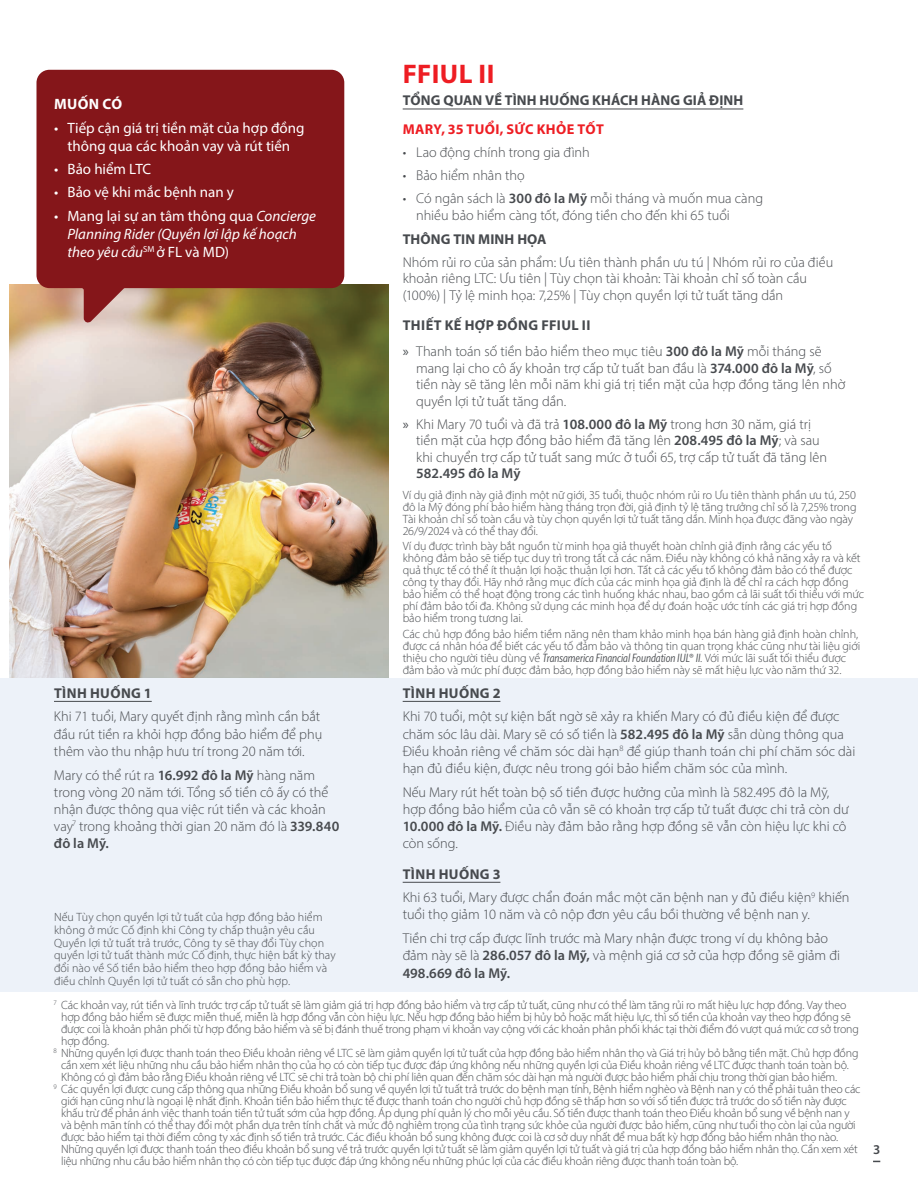
<style>
.page{position:relative;width:918px;height:1188px;background:#fff}
.page>*{position:absolute;margin:0;border:0;box-sizing:border-box;transform-origin:0 0}
.t1{font:700 27px "Myriad Pro";letter-spacing:.02em;color:#ee1d23}
.t2{font:15px/18px "Myriad Pro";color:#fff;text-align:center}
.t3{font:italic 15px/18px "Myriad Pro";color:#fff}
.t4{font:700 15px "Myriad Pro";letter-spacing:.025em;color:#fff}
.t5{font:300 14.25px/17.1px "Myriad Pro";letter-spacing:-.005em;color:#474a4e}
.t6{font:300 14.25px/26.2px "Myriad Pro";color:#464b4e}
.t7{font:700 14.25px "Myriad Pro";letter-spacing:.01em;color:#474a4e}
.t8{font:700 14.25px "Myriad Pro";letter-spacing:.02em;color:#ee1d23}
.t9{font:700 14.25px "Myriad Pro";letter-spacing:.03em;color:#474a4e}
.t10{font:600 14.25px "Myriad Pro";color:#474a4e}
.t11{font:600 13.5px "Myriad Pro";color:#474a4e}
.t12{font:300 12px/12px "Myriad Pro";letter-spacing:-.01em;color:#474a4e}
.s1{font-style:normal}
.s2{font-weight:600}
.s3{font-weight:700;color:#474a4e}
.s4{font-weight:400}
.s5{font-weight:600;color:#474a4e}
.s6{color:#474a4e}
.s7{font-family:"Whitney Condensed";font-weight:400;font-style:italic}
.s8{font-weight:700}
</style>
<div class="page">
<img style="left:10px;top:285px;width:379px;height:393px">
<hr style="left:403px;top:109px;width:340px;height:1px;background:#474a4e">
<svg style="left:37px;top:70px;width:307px;height:253px;background:#892522"></svg>
<div style="left:0;top:678px;width:918px;height:313px;background:#edf2f9"></div>
<hr style="left:54px;top:701px;width:98px;height:1px;background:#474a4e">
<hr style="left:403px;top:701px;width:97px;height:1px;background:#474a4e">
<hr style="left:403px;top:882px;width:97px;height:1px;background:#474a4e">
<p class="t4" style="left:54px;top:94px;width:70px">MUỐN CÓ</p>
<p class="t2" style="left:54px;top:118px;width:252px">• Tiếp cận giá trị tiền mặt của hợp đồng thông qua các khoản vay và rút tiền</p>
<p class="t2" style="left:54px;top:160px;width:99px">• Bảo hiểm LTC</p>
<p class="t2" style="left:54px;top:183px;width:181px">• Bảo vệ khi mắc bệnh nan y</p>
<p class="t3" style="left:68px;top:206px;width:250px;text-indent:-14px"><span class="s1">• Mang lại sự an tâm thông qua</span> Concierge<br>Planning Rider (Quyền lợi lập kế hoạch theo yêu cầu<sup>SM</sup> <span class="s1">ở FL và MD)</span></p>
<p class="t9" style="left:54px;top:684px;width:99px">TÌNH HUỐNG 1</p>
<p class="t5" style="left:54px;top:708px;width:270px">Khi 71 tuổi, Mary quyết định rằng mình cần bắt đầu rút tiền ra khỏi hợp đồng bảo hiểm để phụ thêm vào thu nhập hưu trí trong 20 năm tới.</p>
<p class="t5" style="left:54px;top:766px;width:287px">Mary có thể rút ra <span class="s2">16.992 đô la Mỹ</span> hàng năm trong vòng 20 năm tới. Tổng số tiền cô ấy có thể nhận được thông qua việc rút tiền và các khoản vay<sup>7</sup> trong khoảng thời gian 20 năm đó là <span class="s2">339.840 đô la Mỹ.</span></p>
<p class="t12" style="left:54px;top:911px;width:283px;line-height:12.8px">Nếu Tùy chọn quyền lợi tử tuất của hợp đồng bảo hiểm không ở mức Cố định khi Công ty chấp thuận yêu cầu Quyền lợi tử tuất trả trước, Công ty sẽ thay đổi Tùy chọn quyền lợi tử tuất thành mức Cố định, thực hiện bất kỳ thay đổi nào về Số tiền bảo hiểm theo hợp đồng bảo hiểm và điều chỉnh Quyền lợi tử tuất có sẵn cho phù hợp.</p>
<h1 class="t1" style="left:403px;top:57px;width:93px">FFIUL II</h1>
<p class="t7" style="left:403px;top:91px;width:342px">TỔNG QUAN VỀ TÌNH HUỐNG KHÁCH HÀNG GIẢ ĐỊNH</p>
<p class="t8" style="left:403px;top:120px;width:203px">MARY, 35 TUỔI, SỨC KHỎE TỐT</p>
<p class="t5" style="left:403px;top:144px;width:189px">• Lao động chính trong gia đình</p>
<p class="t5" style="left:403px;top:167px;width:124px">• Bảo hiểm nhân thọ</p>
<p class="t5" style="left:416px;top:190px;width:348px;line-height:16.5px;text-indent:-13px">• Có ngân sách là <span class="s2">300 đô la Mỹ</span> mỗi tháng và muốn mua càng nhiều bảo hiểm càng tốt, đóng tiền cho đến khi 65 tuổi</p>
<p class="t7" style="left:403px;top:229px;width:145px">THÔNG TIN MINH HỌA</p>
<p class="t5" style="left:403px;top:254px;width:432px;line-height:16.5px">Nhóm rủi ro của sản phẩm: Ưu tiên thành phần ưu tú | Nhóm rủi ro của điều khoản riêng LTC: Ưu tiên | Tùy chọn tài khoản: Tài khoản chỉ số toàn cầu (100%) | Tỷ lệ minh họa: 7,25% | Tùy chọn quyền lợi tử tuất tăng dần</p>
<p class="t6" style="left:403px;top:312px;width:421px"><span class="s3">THIẾT KẾ HỢP ĐỒNG FFIUL II<br></span><span class="s4">»</span> Thanh toán số tiền bảo hiểm theo mục tiêu <span class="s5">300 đô la Mỹ</span> <span class="s6">mỗi tháng sẽ</span></p>
<p class="t5" style="left:416px;top:359px;width:431px;line-height:16.5px">mang lại cho cô ấy khoản trợ cấp tử tuất ban đầu là <span class="s2">374.000 đô la Mỹ</span>, số tiền này sẽ tăng lên mỗi năm khi giá trị tiền mặt của hợp đồng tăng lên nhờ quyền lợi tử tuất tăng dần.</p>
<p class="t5" style="left:416px;top:416px;width:412px;line-height:16.5px;text-indent:-13px"><span class="s4">»</span> Khi Mary 70 tuổi và đã trả <span class="s2">108.000 đô la Mỹ</span> trong hơn 30 năm, giá trị tiền mặt của hợp đồng bảo hiểm đã tăng lên <span class="s2">208.495 đô la Mỹ</span>; và sau khi chuyển trợ cấp tử tuất sang mức ở tuổi 65, trợ cấp tử tuất đã tăng lên</p>
<p class="t10" style="left:416px;top:464px;width:106px">582.495 đô la Mỹ</p>
<p class="t12" style="left:403px;top:489px;width:455px">Ví dụ giả định này giả định một nữ giới, 35 tuổi, thuộc nhóm rủi ro Ưu tiên thành phần ưu tú, 250 đô la Mỹ đóng phí bảo hiểm hàng tháng trọn đời, giả định tỷ lệ tăng trưởng chỉ số là 7,25% trong Tài khoản chỉ số toàn cầu và tùy chọn quyền lợi tử tuất tăng dần. Minh họa được đăng vào ngày 26/9/2024 và có thể thay đổi.</p>
<p class="t12" style="left:403px;top:540px;width:463px">Ví dụ được trình bày bắt nguồn từ minh họa giả thuyết hoàn chỉnh giả định rằng các yếu tố không đảm bảo sẽ tiếp tục duy trì trong tất cả các năm. Điều này không có khả năng xảy ra và kết quả thực tế có thể ít thuận lợi hoặc thuận lợi hơn. Tất cả các yếu tố không đảm bảo có thể được công ty thay đổi. Hãy nhớ rằng mục đích của các minh họa giả định là để chỉ ra cách hợp đồng bảo hiểm có thể hoạt động trong các tình huống khác nhau, bao gồm cả lãi suất tối thiểu với mức phí đảm bảo tối đa. Không sử dụng các minh họa để dự đoán hoặc ước tính các giá trị hợp đồng bảo hiểm trong tương lai.</p>
<p class="t12" style="left:403px;top:628px;width:459px">Các chủ hợp đồng bảo hiểm tiềm năng nên tham khảo minh họa bán hàng giả định hoàn chỉnh, được cá nhân hóa để biết các yếu tố đảm bảo và thông tin quan trọng khác cũng như tài liệu giới thiệu cho người tiêu dùng về <span class="s7">Transamerica Financial Foundation IUL</span>® <span class="s7">II</span>. Với mức lãi suất tối thiểu được đảm bảo và mức phí được đảm bảo, hợp đồng bảo hiểm này sẽ mất hiệu lực vào năm thứ 32.</p>
<p class="t9" style="left:403px;top:684px;width:99px">TÌNH HUỐNG 2</p>
<p class="t5" style="left:403px;top:708px;width:454px">Khi 70 tuổi, một sự kiện bất ngờ sẽ xảy ra khiến Mary có đủ điều kiện để được chăm sóc lâu dài. Mary sẽ có số tiền là <span class="s2">582.495 đô la Mỹ</span> sẵn dùng thông qua Điều khoản riêng về chăm sóc dài hạn<sup>8</sup> để giúp thanh toán chi phí chăm sóc dài hạn đủ điều kiện, được nêu trong gói bảo hiểm chăm sóc của mình.</p>
<p class="t5" style="left:403px;top:783px;width:447px">Nếu Mary rút hết toàn bộ số tiền được hưởng của mình là 582.495 đô la Mỹ, hợp đồng bảo hiểm của cô vẫn sẽ có khoản trợ cấp tử tuất được chi trả còn dư <span class="s2">10.000 đô la Mỹ.</span> Điều này đảm bảo rằng hợp đồng sẽ vẫn còn hiệu lực khi cô còn sống.</p>
<p class="t5" style="left:403px;top:862px;width:448px;line-height:23.9px"><span class="s8">TÌNH HUỐNG 3<br></span>Khi 63 tuổi, Mary được chẩn đoán mắc một căn bệnh nan y đủ điều kiện<sup>9</sup> khiến</p>
<p class="t5" style="left:403px;top:903px;width:427px;line-height:23.9px">tuổi thọ giảm 10 năm và cô nộp đơn yêu cầu bồi thường về bệnh nan y.<br>Tiền chi trợ cấp được lĩnh trước mà Mary nhận được trong ví dụ không bảo</p>
<p class="t5" style="left:403px;top:947px;width:439px">đảm này sẽ là <span class="s2">286.057 đô la Mỹ,</span> và mệnh giá cơ sở của hợp đồng sẽ giảm đi<br><span class="s2">498.669 đô la Mỹ.</span></p>
<p class="t12" style="left:54px;top:999px;width:794px"><sup>7</sup> Các khoản vay, rút tiền và lĩnh trước trợ cấp tử tuất sẽ làm giảm giá trị hợp đồng bảo hiểm và trợ cấp tử tuất, cũng như có thể làm tăng rủi ro mất hiệu lực hợp đồng. Vay theo</p>
<p class="t12" style="left:61px;top:1011px;width:791px">hợp đồng bảo hiểm sẽ được miễn thuế, miễn là hợp đồng vẫn còn hiệu lực. Nếu hợp đồng bảo hiểm bị hủy bỏ hoặc mất hiệu lực, thì số tiền của khoản vay theo hợp đồng sẽ</p>
<p class="t12" style="left:61px;top:1023px;width:799px">được coi là khoản phân phối từ hợp đồng bảo hiểm và sẽ bị đánh thuế trong phạm vi khoản vay cộng với các khoản phân phối khác tại thời điểm đó vượt quá mức cơ sở trong</p>
<p class="t12" style="left:61px;top:1035px;width:50px">hợp đồng.</p>
<p class="t12" style="left:54px;top:1047px;width:806px"><sup>8</sup> Những quyền lợi được thanh toán theo Điều khoản riêng về LTC sẽ làm giảm quyền lợi tử tuất của hợp đồng bảo hiểm nhân thọ và Giá trị hủy bỏ bằng tiền mặt. Chủ hợp đồng</p>
<p class="t12" style="left:61px;top:1059px;width:789px">cần xem xét liệu những nhu cầu bảo hiểm nhân thọ của họ có còn tiếp tục được đáp ứng không nếu những quyền lợi của Điều khoản riêng về LTC được thanh toán toàn bộ.</p>
<p class="t12" style="left:61px;top:1071px;width:778px">Không có gì đảm bảo rằng Điều khoản riêng về LTC sẽ chi trả toàn bộ chi phí liên quan đến chăm sóc dài hạn mà người được bảo hiểm phải chịu trong thời gian bảo hiểm.</p>
<p class="t12" style="left:54px;top:1083px;width:808px"><sup>9</sup> Các quyền lợi được cung cấp thông qua những Điều khoản bổ sung về quyền lợi tử tuất trả trước do bệnh mạn tính, Bệnh hiểm nghèo và Bệnh nan y có thể phải tuân theo các</p>
<p class="t12" style="left:61px;top:1095px;width:787px">giới hạn cũng như là ngoại lệ nhất định. Khoản tiền bảo hiểm thực tế được thanh toán cho người chủ hợp đồng sẽ thấp hơn so với số tiền được trả trước do số tiền này được</p>
<p class="t12" style="left:61px;top:1107px;width:790px">khấu trừ để phản ánh việc thanh toán tiền tử tuất sớm của hợp đồng. Áp dụng phí quản lý cho mỗi yêu cầu. Số tiền được thanh toán theo Điều khoản bổ sung về bệnh nan y</p>
<p class="t12" style="left:61px;top:1119px;width:796px">và bệnh mãn tính có thể thay đổi một phần dựa trên tính chất và mức độ nghiêm trọng của tình trạng sức khỏe của người được bảo hiểm, cũng như tuổi thọ còn lại của người</p>
<p class="t12" style="left:61px;top:1131px;width:779px">được bảo hiểm tại thời điểm công ty xác định số tiền trả trước. Các điều khoản bổ sung không được coi là cơ sở duy nhất để mua bất kỳ hợp đồng bảo hiểm nhân thọ nào.</p>
<p class="t12" style="left:61px;top:1143px;width:798px">Những quyền lợi được thanh toán theo điều khoản bổ sung về trả trước quyền lợi tử tuất sẽ làm giảm quyền lợi tử tuất và giá trị của hợp đồng bảo hiểm nhân thọ. Cần xem xét</p>
<p class="t12" style="left:61px;top:1155px;width:679px">liệu những nhu cầu bảo hiểm nhân thọ có còn tiếp tục được đáp ứng không nếu những phúc lợi của các điều khoản riêng được thanh toán toàn bộ.</p>
<p class="t11" style="left:873px;top:1141px;width:9px">3</p>
</div>
